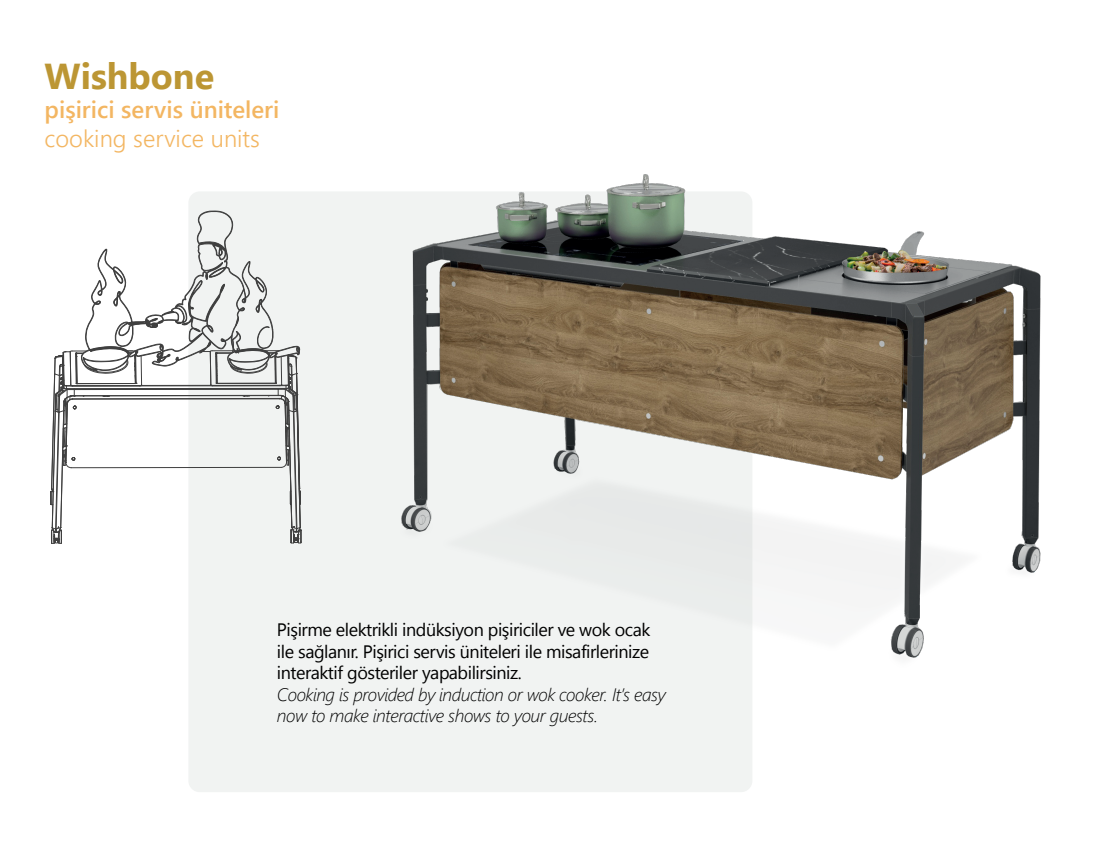
<style>
.page{position:relative;width:1101px;height:851px;background:#fff}
.page>*{position:absolute;margin:0;border:0;box-sizing:border-box;transform-origin:0 0}
.t1{font:700 36px "Segoe UI";color:#bc9634}
.t2{font:600 24px "Segoe UI";color:#f3b662}
.t3{font:300 24px "Segoe UI";color:#f3b662}
.t4{font:18px/21.6px "Segoe UI";letter-spacing:-.025em;color:#000;text-align:justify}
.t5{font:italic 300 18px/21.6px "Segoe UI";letter-spacing:-.025em;color:#000}
</style>
<div class="page">
<div style="left:188px;top:191px;width:564px;height:601px;background:#f1f3f2;border-radius:11px"></div>
<img style="left:401px;top:174px;width:640px;height:484px">
<svg style="left:50px;top:210px;width:251px;height:334px"></svg>
<h1 class="t1" style="left:45px;top:56px;width:171px">Wishbone</h1>
<h2 class="t2" style="left:45px;top:90px;width:236px">pişirici servis üniteleri</h2>
<h2 class="t3" style="left:45px;top:119px;width:217px">cooking service units</h2>
<p class="t4" style="left:277px;top:618px;width:375px">Pişirme elektrikli indüksiyon pişiriciler ve wok ocak ile sağlanır. Pişirici servis üniteleri ile misafirlerinize interaktif gösteriler yapabilirsiniz.</p>
<p class="t5" style="left:277px;top:682px;width:390px">Cooking is provided by induction or wok cooker. It’s easy now to make interactive shows to your guests.</p>
</div>
